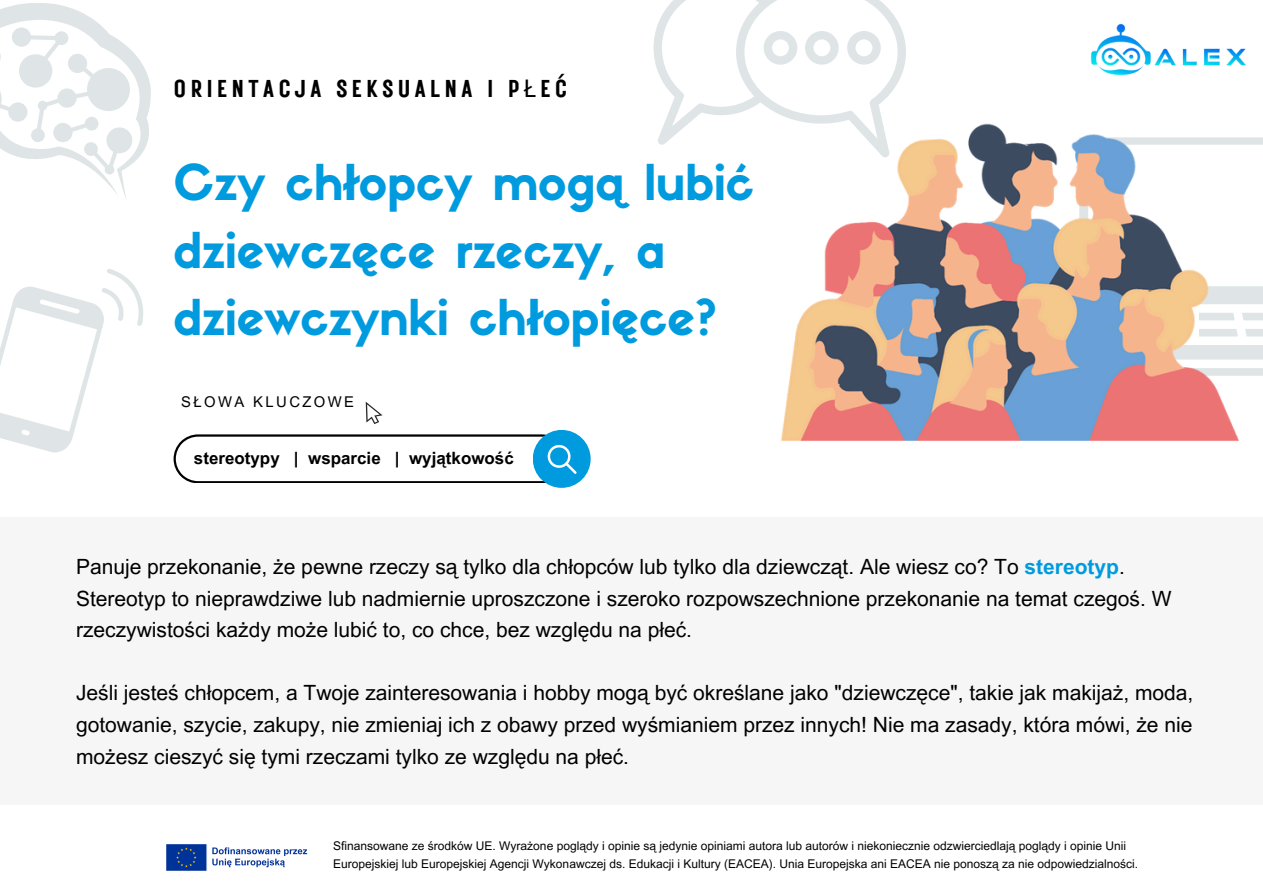
<style>
.page{position:relative;width:1263px;height:894px;background:#fff}
.page>*{position:absolute;margin:0;border:0;box-sizing:border-box;transform-origin:0 0}
.t1{font:48.45px/67.5px "Sifonn Basic";color:#009bde}
.t2{font:24.45px "Rustic Printed";letter-spacing:.16em;color:#000}
.t3{font:21px/31.5px "Arial MT Pro";color:#000}
.t4{font:700 16.95px "Arial MT Pro";color:#000}
.t5{font:14.85px "Arial MT Pro";letter-spacing:.16em;color:#000}
.t6{font:12px/18px "Arial MT Pro";color:#000}
.s1{font-family:"Noto Sans"}
.s2{font-weight:700;color:#009bde}
</style>
<div class="page">
<svg style="left:1248px;top:368px;width:15px;height:7px"></svg>
<svg style="left:1248px;top:313px;width:15px;height:46px"></svg>
<svg style="left:1248px;top:286px;width:15px;height:18px"></svg>
<svg style="left:0;top:3px;width:151px;height:196px"></svg>
<svg style="left:0;top:269px;width:143px;height:183px"></svg>
<div style="left:0;top:517px;width:1263px;height:287px;background:#f6f6f6"></div>
<svg style="left:653px;top:0;width:252px;height:145px"></svg>
<img style="left:1090px;top:23px;width:173px;height:122px">
<svg style="left:366px;top:402px;width:17px;height:22px"></svg>
<div style="left:533px;top:430px;width:58px;height:57px;background:#009bde;border-radius:50%"></div>
<svg style="left:174px;top:434px;width:403px;height:49px"></svg>
<img style="left:762px;top:94px;width:486px;height:347px">
<img style="left:166px;top:844px;width:142px;height:27px">
<h2 class="t2" style="left:174px;top:72px;width:395px">ORIENTACJA SEKSUALNA I P<span class="s1">Ł</span>EĆ</h2>
<p class="t1" style="left:174px;top:154px;width:582px">Czy chłopcy mogą lubić dziewczęce rzeczy, a dziewczynki chłopięce?</p>
<p class="t5" style="left:181px;top:396px;width:175px">SŁOWA KLUCZOWE</p>
<p class="t4" style="left:194px;top:452px;width:321px">stereotypy | wsparcie | wyjątkowość</p>
<p class="t3" style="left:76px;top:553px;width:1097px">Panuje przekonanie, że pewne rzeczy są tylko dla chłopców lub tylko dla dziewcząt. Ale wiesz co? To <span class="s2">stereotyp</span>.<br>Stereotyp to nieprawdziwe lub nadmiernie uproszczone i szeroko rozpowszechnione przekonanie na temat czegoś. W rzeczywistości każdy może lubić to, co chce, bez względu na płeć.</p>
<p class="t3" style="left:76px;top:679px;width:1119px;text-align:justify">Jeśli jesteś chłopcem, a Twoje zainteresowania i hobby mogą być określane jako "dziewczęce", takie jak makijaż, moda, gotowanie, szycie, zakupy, nie zmieniaj ich z obawy przed wyśmianiem przez innych! Nie ma zasady, która mówi, że nie możesz cieszyć się tymi rzeczami tylko ze względu na płeć.</p>
<p class="t6" style="left:333px;top:838px;width:806px">Sfinansowane ze środków UE. Wyrażone poglądy i opinie są jedynie opiniami autora lub autorów i niekoniecznie odzwierciedlają poglądy i opinie Unii<br>Europejskiej lub Europejskiej Agencji Wykonawczej ds. Edukacji i Kultury (EACEA). Unia Europejska ani EACEA nie ponoszą za nie odpowiedzialności.</p>
</div>
